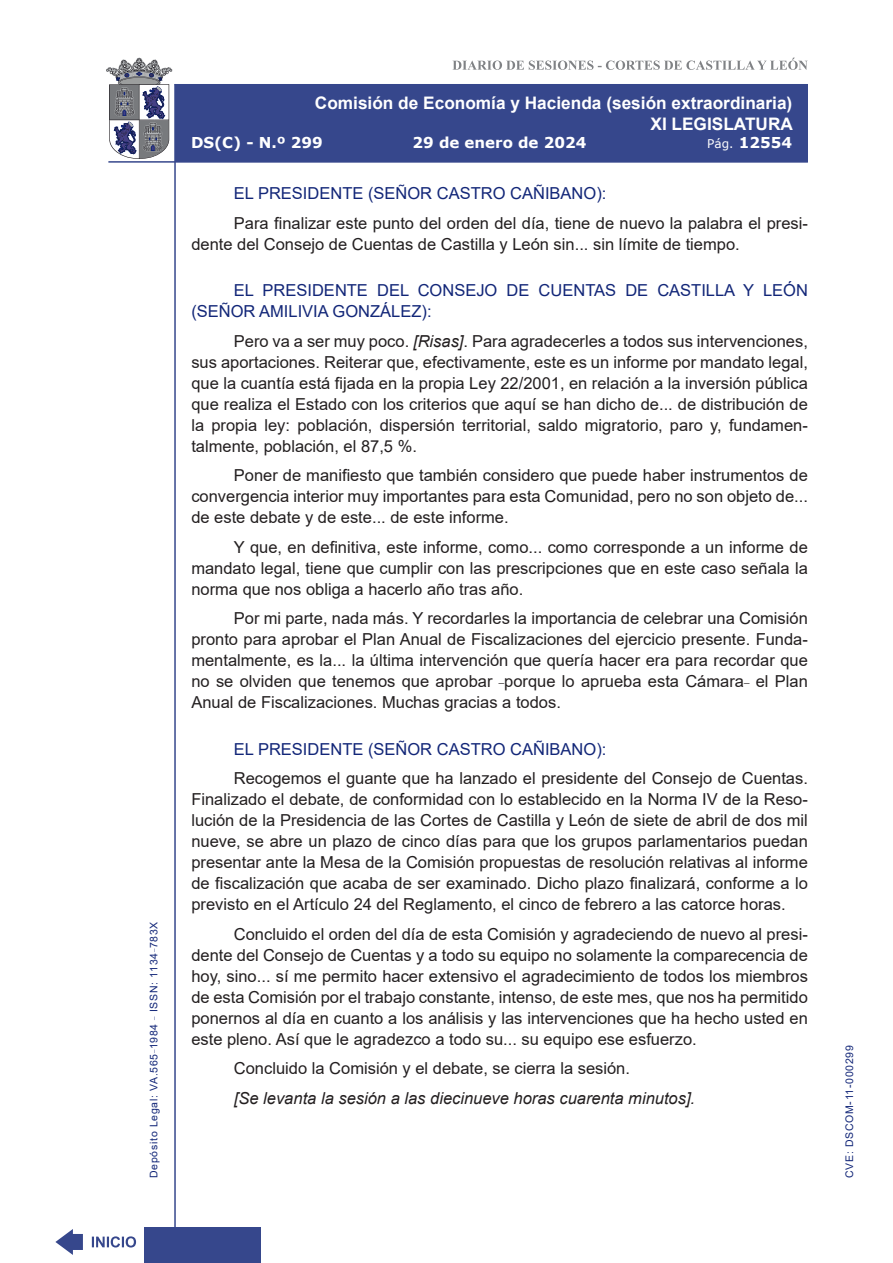
<style>
.page{position:relative;width:893px;height:1263px;background:#fff}
.page>*{position:absolute;margin:0;border:0;box-sizing:border-box;transform-origin:0 0}
.t1{font:700 17.25px/20.7px "Arial";color:#fff;text-align:right}
.t2{font:16.5px/21px "Arial";color:#231f20;text-align:justify}
.Orador{font:16.5px/21px "Arial";color:#122678}
.t3{font:italic 16.5px "Arial";color:#231f20}
.t4{font:700 15px "Verdana";color:#fff}
.t5{font:10.5px "Arial";letter-spacing:.065em;color:#122678}
.s1{font-weight:400;font-size:12px}
.s2{font-style:italic}
</style>
<div class="page">
<svg style="left:452px;top:58px;width:356px;height:12px"></svg>
<hr style="left:174px;top:84px;width:2px;height:1179px;background:#36478c">
<div style="left:144px;top:1227px;width:117px;height:36px;background:#36478c"></div>
<div style="left:175px;top:84px;width:633px;height:78px;background:#36478c"></div>
<hr style="left:108px;top:161px;width:700px;height:2px;background:#36478c">
<svg style="left:92px;top:1236px;width:44px;height:11px"></svg>
<svg style="left:55px;top:1229px;width:28px;height:26px"></svg>
<svg style="left:106px;top:58px;width:66px;height:101px"></svg>
<p class="t5" style="left:146px;top:1178px;width:258px;rotate:-90deg">Depósito Legal: VA.565<sup>_</sup>1984 <sup>_</sup> ISSN: 1134<sup>_</sup>783X</p>
<p class="t1" style="left:315px;top:93px;width:480px">Comisión de Economía y Hacienda (sesión extraordinaria)<br>XI LEGISLATURA</p>
<p class="t4" style="left:191px;top:132px;width:133px">DS(C) - N.º 299</p>
<p class="t4" style="left:413px;top:132px;width:175px">29 de enero de 2024</p>
<p class="t4" style="left:707px;top:132px;width:86px"><span class="s1">Pág.</span> 12554</p>
<p class="Orador" style="left:234px;top:183px;width:374px">EL PRESIDENTE (SEÑOR CASTRO CAÑIBANO):</p>
<p class="t2" style="left:191px;top:212px;width:618px;text-indent:43px">Para finalizar este punto del orden del día, tiene de nuevo la palabra el presi&shy;dente del Consejo de Cuentas de Castilla y León sin... sin límite de tiempo.</p>
<p class="Orador" style="left:191px;top:280px;width:618px;text-indent:43px">EL PRESIDENTE DEL CONSEJO DE CUENTAS DE CASTILLA Y LEÓN (SEÑOR AMILIVIA GONZÁLEZ):</p>
<p class="t2" style="left:191px;top:330px;width:618px;text-indent:43px">Pero va a ser muy poco. <span class="s2">[Risas]</span>. Para agradecerles a todos sus intervenciones, sus aportaciones. Reiterar que, efectivamente, este es un informe por mandato legal, que la cuantía está fijada en la propia Ley 22/2001, en relación a la inversión pública que realiza el Estado con los criterios que aquí se han dicho de... de distribución de la propia ley: población, dispersión territorial, saldo migratorio, paro y, fundamen&shy;talmente, población, el 87,5 %.</p>
<p class="t2" style="left:191px;top:465px;width:618px;text-indent:43px">Poner de manifiesto que también considero que puede haber instrumentos de convergencia interior muy importantes para esta Comunidad, pero no son objeto de... de este debate y de este... de este informe.</p>
<p class="t2" style="left:191px;top:536px;width:618px;text-indent:43px">Y que, en definitiva, este informe, como... como corresponde a un informe de mandato legal, tiene que cumplir con las prescripciones que en este caso señala la norma que nos obliga a hacerlo año tras año.</p>
<p class="t2" style="left:191px;top:608px;width:618px;text-indent:43px">Por mi parte, nada más. Y recordarles la importancia de celebrar una Comisión pronto para aprobar el Plan Anual de Fiscalizaciones del ejercicio presente. Funda&shy;mentalmente, es la... la última intervención que quería hacer era para recordar que no se olviden que tenemos que aprobar <sup>_</sup>porque lo aprueba esta Cámara<sup>_</sup> el Plan Anual de Fiscalizaciones. Muchas gracias a todos.</p>
<p class="Orador" style="left:234px;top:738px;width:374px">EL PRESIDENTE (SEÑOR CASTRO CAÑIBANO):</p>
<p class="t2" style="left:191px;top:768px;width:618px;text-indent:43px">Recogemos el guante que ha lanzado el presidente del Consejo de Cuentas.<br>Finalizado el debate, de conformidad con lo establecido en la Norma IV de la Reso&shy;lución de la Presidencia de las Cortes de Castilla y León de siete de abril de dos mil nueve, se abre un plazo de cinco días para que los grupos parlamentarios puedan presentar ante la Mesa de la Comisión propuestas de resolución relativas al informe de fiscalización que acaba de ser examinado. Dicho plazo finalizará, conforme a lo previsto en el Artículo 24 del Reglamento, el cinco de febrero a las catorce horas.</p>
<p class="t2" style="left:191px;top:923px;width:618px;text-indent:43px">Concluido el orden del día de esta Comisión y agradeciendo de nuevo al presi&shy;dente del Consejo de Cuentas y a todo su equipo no solamente la comparecencia de hoy, sino... sí me permito hacer extensivo el agradecimiento de todos los miembros de esta Comisión por el trabajo constante, intenso, de este mes, que nos ha permitido ponernos al día en cuanto a los análisis y las intervenciones que ha hecho usted en este pleno. Así que le agradezco a todo su... su equipo ese esfuerzo.</p>
<p class="t2" style="left:234px;top:1058px;width:398px">Concluido la Comisión y el debate, se cierra la sesión.</p>
<p class="t3" style="left:234px;top:1087px;width:463px">[Se levanta la sesión a las diecinueve horas cuarenta minutos].</p>
<p class="t5" style="left:842px;top:1178px;width:134px;rotate:-90deg">CVE: DSCOM-11-000299</p>
</div>
